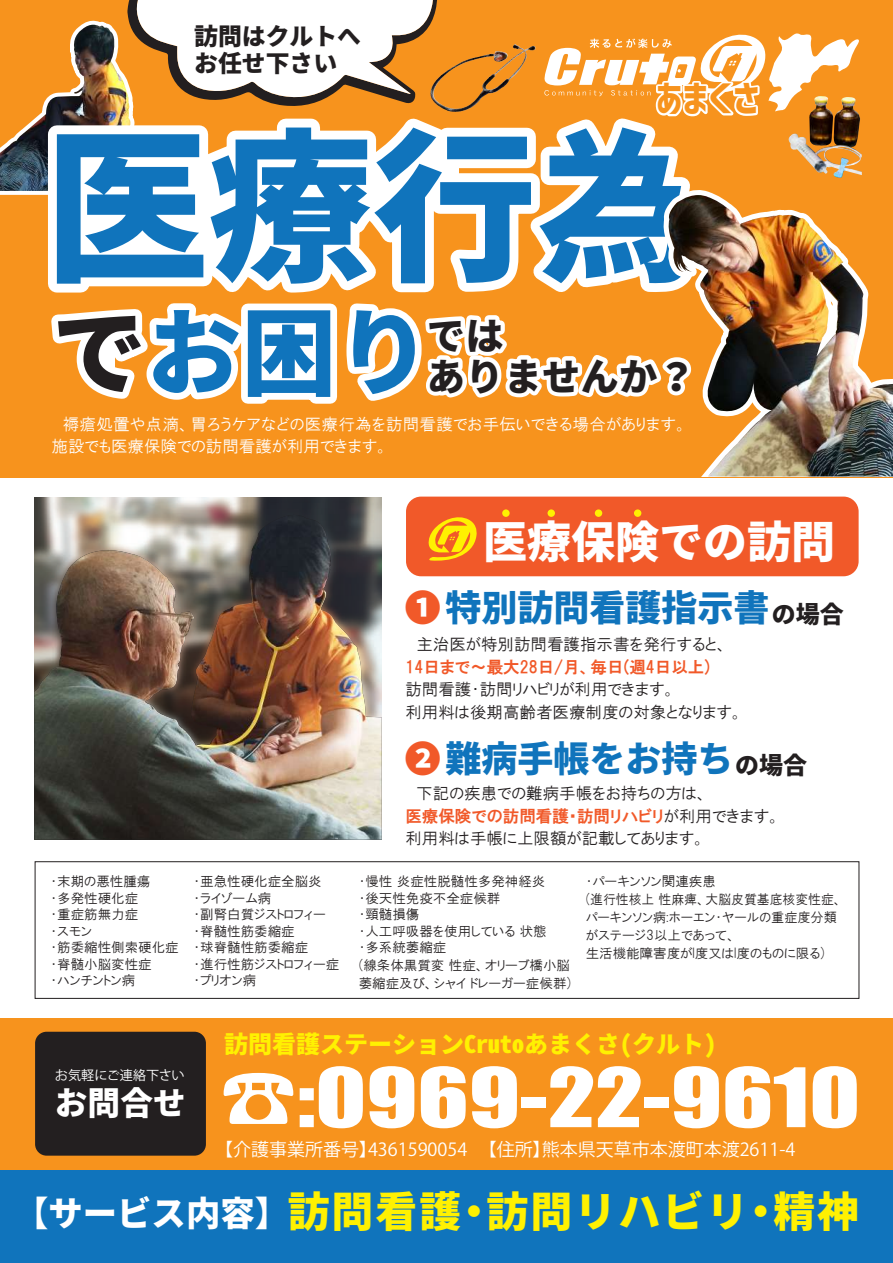
<style>
.page{position:relative;width:893px;height:1263px;background:#fff}
.page>*{position:absolute;margin:0;border:0;box-sizing:border-box;transform-origin:0 0}
.t1{font:163.95px "Gen Shin Gothic Monospace Heavy";color:#1074bc}
.t2{font:94.95px "Gen Shin Gothic Monospace Heavy";color:#1074bc}
.t3{font:75.75px "Impact";color:#fff;scale:1.25 1}
.t4{font:44.1px "Gen Shin Gothic Monospace Heavy";color:#fff}
.t5{font:41.85px "Gen Shin Gothic Monospace Heavy";letter-spacing:.05em;color:#fff101}
.t6{font:38.4px "Gen Shin Gothic Monospace Heavy";color:#231f20}
.t7{font:38.4px "Corporate Logo Bold";color:#f7931d;scale:.9 1}
.t8{font:36px "Gen Shin Gothic Monospace Heavy";color:#1074bc}
.t9{font:32.7px "Gen Shin Gothic Monospace Heavy";color:#fff}
.t10{font:24px "Gen Shin Gothic Monospace Heavy";color:#fff101}
.t11{font:24px "Gen Shin Gothic Monospace Heavy";color:#231f20}
.t12{font:23.85px "Gen Shin Gothic Monospace Heavy";color:#231f20}
.t13{font:18px "Koz Go Pr 6 N";color:#fff}
.t14{font:16.5px/22.5px "HGP Gothic M";color:#231f20}
.t15{font:16.5px/22.5px "HGP Gothic M";letter-spacing:.015em;color:#fff}
.t16{font:16.5px "HGP Gothic E";color:#f15929}
.t17{font:13.5px/16.5px "HGP Gothic M";color:#231f20}
.t18{font:13.2px "Koz Go Pr 6 N";color:#fff}
.s1{color:#231f20}
.s2{color:#f15929}
.s3{font-size:24px;color:#231f20}
.s4{font-family:"HGP Gothic M";color:#231f20}
.s5{font-family:"Koz Go Pr 6 N"}
.s6{font-size:34.35px;color:#fff}
</style>
<div class="page">
<div style="left:0;top:0;width:893px;height:477px;background:#f7931d"></div>
<div style="left:0;top:1018px;width:893px;height:175px;background:#f7931d"></div>
<div style="left:406px;top:497px;width:453px;height:79px;background:#f15929;border-radius:15px"></div>
<svg style="left:428px;top:517px;width:49px;height:44px"></svg>
<div style="left:502px;top:509px;width:8px;height:8px;background:#fff101;border-radius:50%"></div>
<div style="left:548px;top:509px;width:7px;height:8px;background:#fff101;border-radius:50%"></div>
<div style="left:595px;top:509px;width:7px;height:8px;background:#fff101;border-radius:50%"></div>
<div style="left:634px;top:509px;width:7px;height:8px;background:#fff101;border-radius:50%"></div>
<div style="left:35px;top:1032px;width:171px;height:124px;background:#231f20;border-radius:11px"></div>
<img style="left:34px;top:497px;width:348px;height:18px">
<img style="left:34px;top:515px;width:348px;height:324px">
<div style="left:35px;top:861px;width:824px;height:138px;border:1px solid #231f20"></div>
<svg style="left:0;top:0;width:859px;height:404px"></svg>
<svg style="left:665px;top:181px;width:194px;height:223px"></svg>
<img style="left:666px;top:195px;width:227px;height:281px">
<img style="left:428px;top:44px;width:108px;height:71px">
<div style="left:0;top:1170px;width:893px;height:93px;background:#1074bc"></div>
<img style="left:808px;top:96px;width:26px;height:1px">
<img style="left:786px;top:97px;width:76px;height:82px">
<h3 class="t12" style="left:194px;top:17px;width:168px">訪問はクルトへ</h3>
<h3 class="t12" style="left:194px;top:44px;width:145px">お任せ下さい</h3>
<h3 class="t7" style="left:655px;top:72px;width:118px">あまくさ</h3>
<h1 class="t1" style="left:45px;top:78px;width:657px">医療行為</h1>
<h2 class="t2" style="left:52px;top:277px;width:381px"><span class="s1">で</span>お困り</h2>
<h3 class="t6" style="left:427px;top:305px;width:78px">では</h3>
<h3 class="t6" style="left:427px;top:346px;width:270px">ありませんか？</h3>
<p class="t15" style="left:52px;top:412px;width:637px">　褥瘡処置や点滴、胃ろうケアなどの医療行為を訪問看護でお手伝いできる場合があります。施設でも医療保険での訪問看護が利用できます。</p>
<h3 class="t4" style="left:483px;top:507px;width:354px">医療保険での訪問</h3>
<h3 class="t8" style="left:405px;top:580px;width:366px"><span class="s2">❶</span>特別訪問看護指示書</h3>
<h3 class="t11" style="left:772px;top:595px;width:73px">の場合</h3>
<p class="t14" style="left:405px;top:633px;width:324px">　主治医が特別訪問看護指示書を発行すると、</p>
<p class="t16" style="left:405px;top:658px;width:306px">14日まで～最大28日/月、毎日(週4日以上)</p>
<p class="t14" style="left:405px;top:678px;width:339px">訪問看護・訪問リハビリが利用できます。<br>利用料は後期高齢者医療制度の対象となります。</p>
<h3 class="t8" style="left:405px;top:730px;width:404px"><span class="s2">❷</span>難病手帳をお持ち<span class="s3">の場合</span></h3>
<p class="t14" style="left:405px;top:782px;width:304px">　下記の疾患での難病手帳をお持ちの方は、</p>
<p class="t16" style="left:405px;top:807px;width:376px">医療保険での訪問看護・訪問リハビリ<span class="s4">が利用できます。</span></p>
<p class="t14" style="left:405px;top:827px;width:302px">利用料は手帳に上限額が記載してあります。</p>
<p class="t17" style="left:193px;top:873px;width:147px">・亜急性硬化症全脳炎<br>・ライゾーム病<br>・副腎白質ジストロフィー<br>・脊髄性筋委縮症<br>・球脊髄性筋委縮症<br>・進行性筋ジストロフィー症・プリオン病</p>
<p class="t17" style="left:359px;top:873px;width:190px">・慢性 炎症性脱髄性多発神経炎・後天性免疫不全症候群<br>・頸髄損傷<br>・人工呼吸器を使用している 状態・多系統萎縮症</p>
<p class="t17" style="left:50px;top:873px;width:130px">・末期の悪性腫瘍<br>・多発性硬化症<br>・重症筋無力症<br>・スモン<br>・筋委縮性側索硬化症・脊髄小脳変性症<br>・ハンチントン病</p>
<p class="t17" style="left:586px;top:872px;width:258px;line-height:18px">・パーキンソン関連疾患<br>(進行性核上 性麻痺、大脳皮質基底核変性症、パーキンソン病:ホーエン・ヤールの重症度分類がステージ3以上であって、<br>生活機能障害度がI度又はI度のものに限る)</p>
<p class="t17" style="left:359px;top:956px;width:214px;line-height:18px">(線条体黒質変 性症、オリーブ橋小脳萎縮症及び、シャイ ドレーガー症候群)</p>
<p class="t18" style="left:55px;top:1067px;width:131px">お気軽にご連絡下さい</p>
<h3 class="t9" style="left:55px;top:1077px;width:132px">お問合せ</h3>
<h3 class="t10" style="left:224px;top:1025px;width:493px">訪問看護ステーションCrutoあまくさ(クルト)</h3>
<h3 class="t3" style="left:221px;top:1039px;width:513px"><span class="s5">☎</span>:0969-22-9610</h3>
<h3 class="t13" style="left:215px;top:1139px;width:254px">【介護事業所番号】4361590054</h3>
<h3 class="t13" style="left:479px;top:1139px;width:318px">【住所】熊本県天草市本渡町本渡2611-4</h3>
<h3 class="t5" style="left:14px;top:1178px;width:846px"><span class="s6">【サービス内容】</span>訪問看護・訪問リハビリ・精神</h3>
</div>
